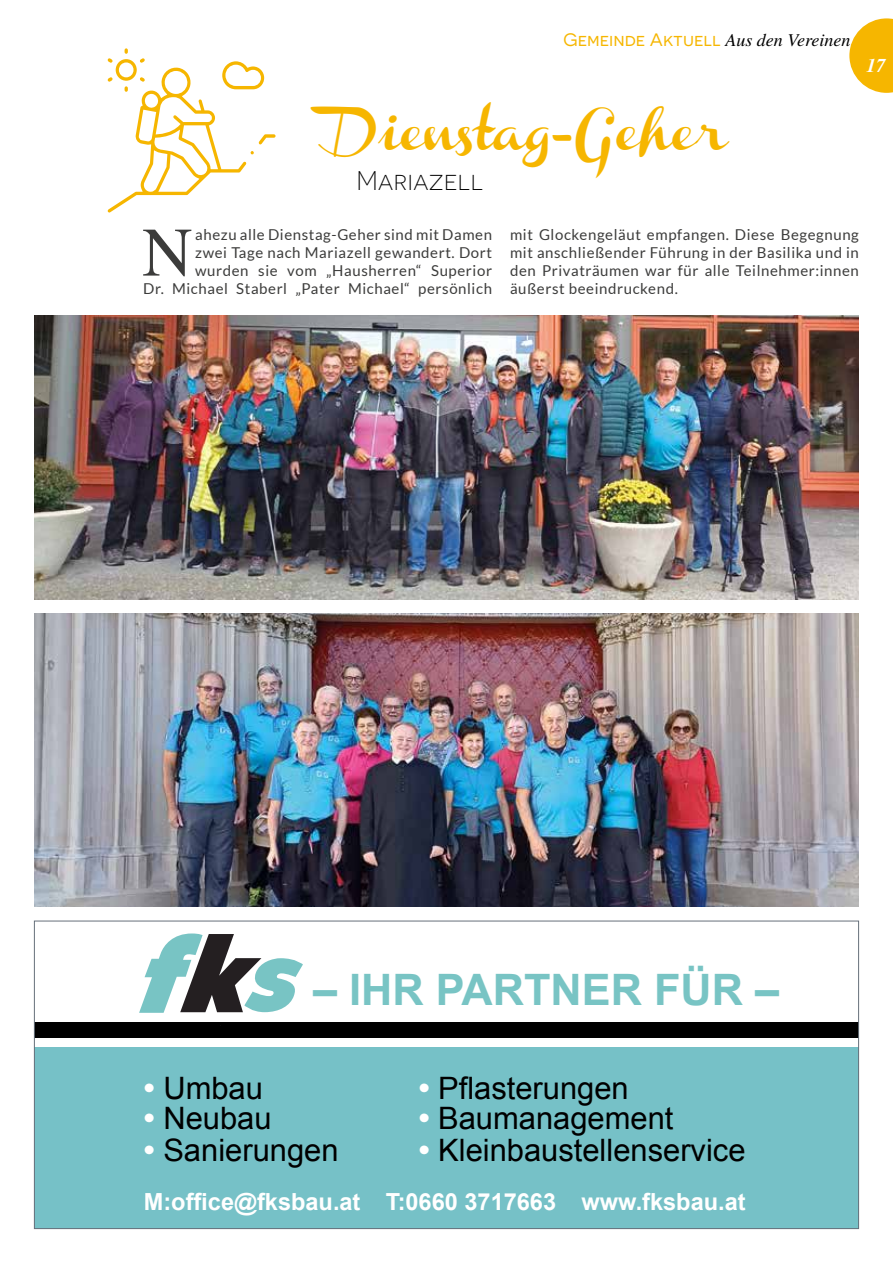
<style>
.page{position:relative;width:893px;height:1263px;background:#fff}
.page>*{position:absolute;margin:0;border:0;box-sizing:border-box;transform-origin:0 0}
.t1{font:69.45px "Te X Gyre Termes";color:#3c3c3b}
.t2{font:700 43.35px "Arial";color:#78c4c4}
.t3{font:36.9px "Channel Slanted 1";color:#f6b600}
.t4{font:30.9px "Arial";color:#000}
.t5{font:300 27px "Novecentosanswide";color:#000}
.t6{font:700 23.55px "Arial";color:#fff}
.t7{font:italic 700 19.5px "Te X Gyre Termes";color:#fff}
.t8{font:18px "Novecentosanswide";color:#f6b600}
.t9{font:15px/18px "Lato";letter-spacing:.04em;color:#3c3c3b;text-align:right}
.s1{font-family:"Te X Gyre Termes";font-style:italic;color:#000}
.s2{font-family:"Arial Rounded MT Bold";color:#fff}
</style>
<div class="page">
<svg style="left:849px;top:18px;width:44px;height:75px"></svg>
<div style="left:121px;top:45px;width:10px;height:12px;border:4px solid #fff;border-radius:3px"></div>
<svg style="left:107px;top:51px;width:169px;height:162px"></svg>
<img style="left:34px;top:613px;width:825px;height:294px">
<img style="left:34px;top:316px;width:825px;height:284px">
<div style="left:34px;top:1047px;width:825px;height:181px;background:#76c1c7"></div>
<div style="left:34px;top:1023px;width:825px;height:15px;background:#000"></div>
<svg style="left:139px;top:933px;width:164px;height:80px"></svg>
<p class="t8" style="left:563px;top:29px;width:288px">Gemeinde Aktuell <span class="s1">Aus den Vereinen</span></p>
<h3 class="t3" style="left:332px;top:116px;width:396px">Dienstag-Geher</h3>
<h3 class="t5" style="left:356px;top:165px;width:129px">Mariazell</h3>
<h3 class="t7" style="left:866px;top:51px;width:21px">17</h3>
<p class="t9" style="left:143px;top:225px;width:350px">ahezu alle Dienstag-Geher sind mit Damen<br>zwei Tage nach Mariazell gewandert. Dort wurden sie vom „Hausherren“ Superior<br>Dr. Michael Staberl „Pater Michael“ persönlich</p>
<p class="t9" style="left:510px;top:225px;width:350px;text-align:justify">mit Glockengeläut empfangen. Diese Begegnung mit anschließender Führung in der Basilika und in den Privaträumen war für alle Teilnehmer:innen äußerst beeindruckend.</p>
<h1 class="t1" style="left:142px;top:202px;width:52px">N</h1>
<h2 class="t2" style="left:313px;top:961px;width:468px">– IHR PARTNER FÜR –</h2>
<h3 class="t4" style="left:419px;top:1068px;width:212px"><span class="s2">•</span> Pflasterungen</h3>
<h3 class="t4" style="left:419px;top:1098px;width:256px"><span class="s2">•</span> Baumanagement</h3>
<h3 class="t4" style="left:419px;top:1130px;width:328px"><span class="s2">•</span> Kleinbaustellenservice</h3>
<h3 class="t6" style="left:144px;top:1186px;width:603px">M:office@fksbau.at T:0660 3717663 www.fksbau.at</h3>
<h3 class="t4" style="left:144px;top:1068px;width:121px"><span class="s2">•</span> Umbau</h3>
<h3 class="t4" style="left:144px;top:1098px;width:129px"><span class="s2">•</span> Neubau</h3>
<h3 class="t4" style="left:144px;top:1130px;width:196px"><span class="s2">•</span> Sanierungen</h3>
</div>
